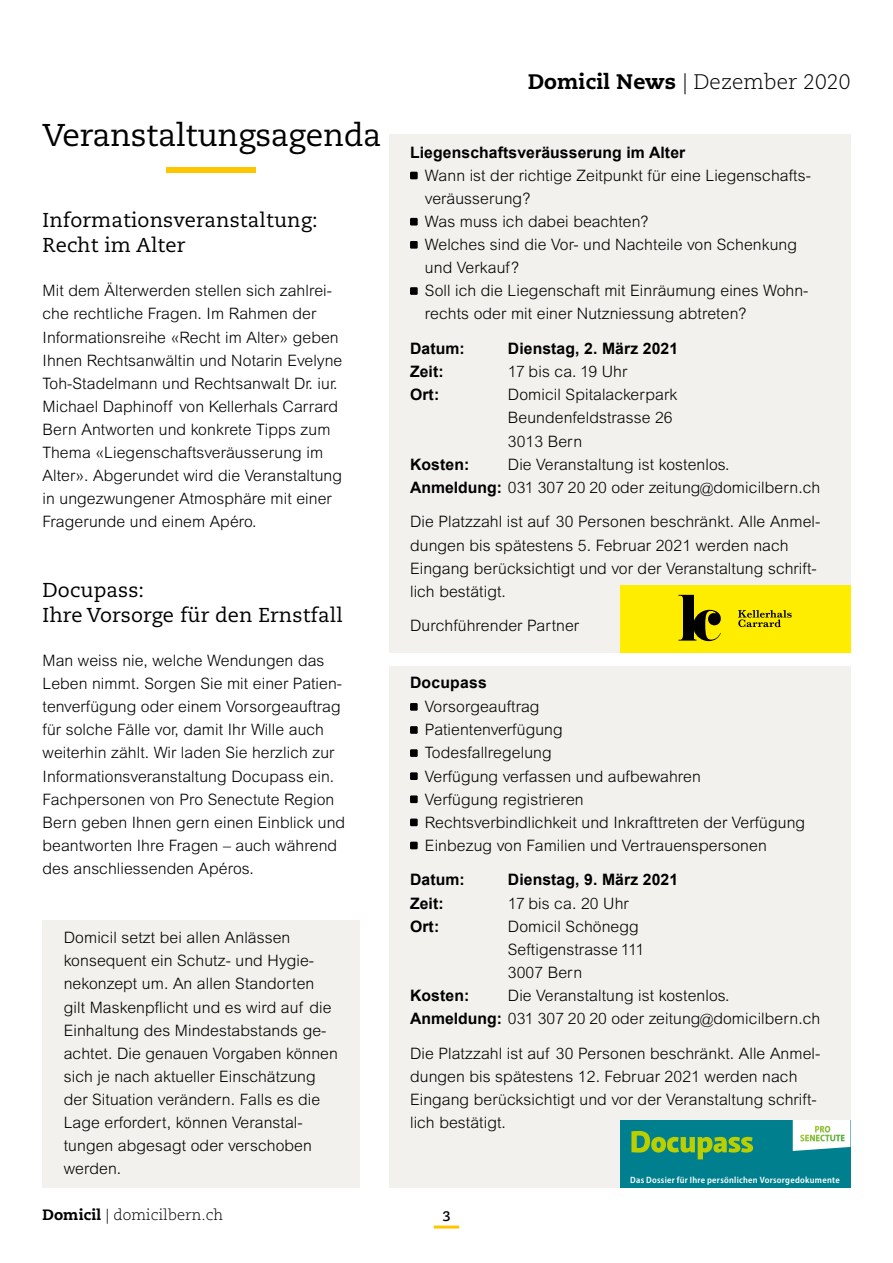
<style>
.page{position:relative;width:893px;height:1263px;background:#fff}
.page>*{position:absolute;margin:0;border:0;box-sizing:border-box;transform-origin:0 0}
.t1{font:300 21px "Caecilia LT Std";letter-spacing:.005em;color:#000}
.t2{font:20.1px/25.2px "Caecilia LT Std";letter-spacing:.005em;color:#000}
.t3{font:300 15.75px/23.1px "Arial MT Std";letter-spacing:.005em;color:#000}
.t4{font:700 15.75px "Arial";letter-spacing:.005em;color:#000}
.t5{font:300 15px "Caecilia LT Std";letter-spacing:.005em;color:#000}
.t6{font:700 13.8px "Caecilia LT Std";color:#000}
.t7{font:9.15px "Myriad Variable Concept";letter-spacing:.03em;color:#fff}
.s1{font-weight:800}
.s2{font-family:"Arial";font-weight:700}
</style>
<div class="page">
<hr style="left:434px;top:1225px;width:25px;height:3px;background:#fec600">
<div style="left:43px;top:920px;width:317px;height:267px;background:#f2f1ed"></div>
<div style="left:167px;top:167px;width:89px;height:6px;background:#fec600"></div>
<div style="left:389px;top:135px;width:461px;height:518px;background:#f2f1ed"></div>
<div style="left:389px;top:666px;width:461px;height:521px;background:#f2f1ed"></div>
<div style="left:410px;top:172px;width:8px;height:7px;background:#000"></div>
<div style="left:410px;top:218px;width:8px;height:8px;background:#000"></div>
<div style="left:410px;top:241px;width:8px;height:8px;background:#000"></div>
<div style="left:410px;top:287px;width:8px;height:8px;background:#000"></div>
<div style="left:410px;top:703px;width:8px;height:8px;background:#000"></div>
<div style="left:410px;top:726px;width:8px;height:8px;background:#000"></div>
<div style="left:410px;top:749px;width:8px;height:8px;background:#000"></div>
<div style="left:410px;top:772px;width:8px;height:8px;background:#000"></div>
<div style="left:410px;top:795px;width:8px;height:8px;background:#000"></div>
<div style="left:410px;top:818px;width:8px;height:8px;background:#000"></div>
<div style="left:410px;top:842px;width:8px;height:7px;background:#000"></div>
<div style="left:620px;top:585px;width:230px;height:68px;background:#ffed00"></div>
<div style="left:620px;top:1120px;width:230px;height:67px;background:#00808e"></div>
<svg style="left:678px;top:595px;width:43px;height:46px"></svg>
<svg style="left:738px;top:610px;width:54px;height:17px"></svg>
<svg style="left:793px;top:1120px;width:57px;height:31px;background:#e0efe6"></svg>
<img style="left:815px;top:1126px;width:15px;height:14px">
<svg style="left:631px;top:1131px;width:122px;height:28px"></svg>
<h1 class="t1" style="left:528px;top:70px;width:324px"><span class="s1">Domicil News</span> | Dezember 2020</h1>
<p class="t4" style="left:43px;top:142px;width:644px"><sup>Veranstaltungsagenda</sup> Liegenschaftsveräusserung im Alter</p>
<p class="t3" style="left:425px;top:164px;width:387px">Wann ist der richtige Zeitpunkt für eine Liegenschafts&shy;veräusserung?<br>Was muss ich dabei beachten?<br>Welches sind die Vor- und Nachteile von Schenkung und Verkauf?<br>Soll ich die Liegenschaft mit Einräumung eines Wohn&shy;rechts oder mit einer Nutzniessung abtreten?</p>
<p class="t4" style="left:410px;top:338px;width:56px">Datum:</p>
<p class="t4" style="left:508px;top:338px;width:172px">Dienstag, 2. März 2021</p>
<p class="t4" style="left:410px;top:361px;width:35px">Zeit:</p>
<p class="t3" style="left:508px;top:360px;width:121px">17 bis ca. 19 Uhr</p>
<p class="t4" style="left:410px;top:384px;width:31px">Ort:</p>
<p class="t3" style="left:508px;top:383px;width:171px">Domicil Spitalackerpark<br>Beundenfeldstrasse 26<br>3013 Bern</p>
<p class="t4" style="left:410px;top:454px;width:61px">Kosten:</p>
<p class="t2" style="left:43px;top:208px;width:277px">Informationsveranstaltung:<br>Recht im Alter</p>
<p class="t3" style="left:43px;top:279px;width:301px">Mit dem Älterwerden stellen sich zahlrei&shy;che rechtliche Fragen. Im Rahmen der Informationsreihe «Recht im Alter» geben Ihnen Rechtsanwältin und Notarin Evelyne Toh-Stadelmann und Rechtsanwalt Dr. iur.<br>Michael Daphinoff von Kellerhals Carrard Bern Antworten und konkrete Tipps zum Thema «Liegenschaftsveräusserung im Alter». Abgerundet wird die Veranstaltung in ungezwungener Atmosphäre mit einer Fragerunde und einem Apéro.</p>
<p class="t3" style="left:410px;top:452px;width:412px;text-align:center">Die Veranstaltung ist kostenlos.<br><span class="s2">Anmeldung:</span> 031 307 20 20 oder zeitung@domicilbern.ch</p>
<p class="t3" style="left:410px;top:510px;width:412px">Die Platzzahl ist auf 30 Personen beschränkt. Alle Anmel&shy;dungen bis spätestens 5. Februar 2021 werden nach Eingang berücksichtigt und vor der Veranstaltung schrift&shy;lich bestätigt.</p>
<p class="t3" style="left:410px;top:614px;width:171px">Durchführender Partner</p>
<p class="t2" style="left:43px;top:577px;width:302px">Docupass:<br>Ihre Vorsorge für den Ernstfall</p>
<p class="t3" style="left:43px;top:649px;width:304px">Man weiss nie, welche Wendungen das Leben nimmt. Sorgen Sie mit einer Patien&shy;tenverfügung oder einem Vorsorgeauftrag für solche Fälle vor, damit Ihr Wille auch weiterhin zählt. Wir laden Sie herzlich zur Informationsveranstaltung Docupass ein.<br>Fachpersonen von Pro Senectute Region Bern geben Ihnen gern einen Einblick und beantworten Ihre Fragen – auch während des anschliessenden Apéros.</p>
<p class="t4" style="left:410px;top:672px;width:78px">Docupass</p>
<p class="t3" style="left:425px;top:695px;width:382px">Vorsorgeauftrag<br>Patientenverfügung<br>Todesfallregelung<br>Verfügung verfassen und aufbewahren<br>Verfügung registrieren<br>Rechtsverbindlichkeit und Inkrafttreten der Verfügung<br>Einbezug von Familien und Vertrauenspersonen</p>
<p class="t4" style="left:410px;top:869px;width:56px">Datum:</p>
<p class="t4" style="left:508px;top:869px;width:172px">Dienstag, 9. März 2021</p>
<p class="t4" style="left:410px;top:892px;width:35px">Zeit:</p>
<p class="t3" style="left:508px;top:891px;width:122px">17 bis ca. 20 Uhr</p>
<p class="t4" style="left:410px;top:916px;width:31px">Ort:</p>
<p class="t3" style="left:508px;top:914px;width:138px">Domicil Schönegg<br>Seftigenstrasse 111<br>3007 Bern</p>
<p class="t4" style="left:410px;top:985px;width:61px">Kosten:</p>
<p class="t3" style="left:64px;top:926px;width:276px">Domicil setzt bei allen Anlässen konsequent ein Schutz- und Hygie&shy;nekonzept um. An allen Standorten gilt Maskenpflicht und es wird auf die Einhaltung des Mindestabstands ge&shy;achtet. Die genauen Vorgaben können sich je nach aktueller Einschätzung der Situation verändern. Falls es die Lage erfordert, können Veranstal&shy;tungen abgesagt oder verschoben werden.</p>
<p class="t3" style="left:410px;top:984px;width:412px;text-align:center">Die Veranstaltung ist kostenlos.<br><span class="s2">Anmeldung:</span> 031 307 20 20 oder zeitung@domicilbern.ch</p>
<p class="t3" style="left:410px;top:1042px;width:412px">Die Platzzahl ist auf 30 Personen beschränkt. Alle Anmel&shy;dungen bis spätestens 12. Februar 2021 werden nach Eingang berücksichtigt und vor der Veranstaltung schrift&shy;lich bestätigt.</p>
<p class="t7" style="left:630px;top:1174px;width:211px">Das Dossier für Ihre persönlichen Vorsorgedokumente</p>
<p class="t5" style="left:43px;top:1207px;width:182px"><span class="s1">Domicil</span> | domicilbern.ch</p>
<p class="t6" style="left:442px;top:1207px;width:10px">3</p>
</div>
